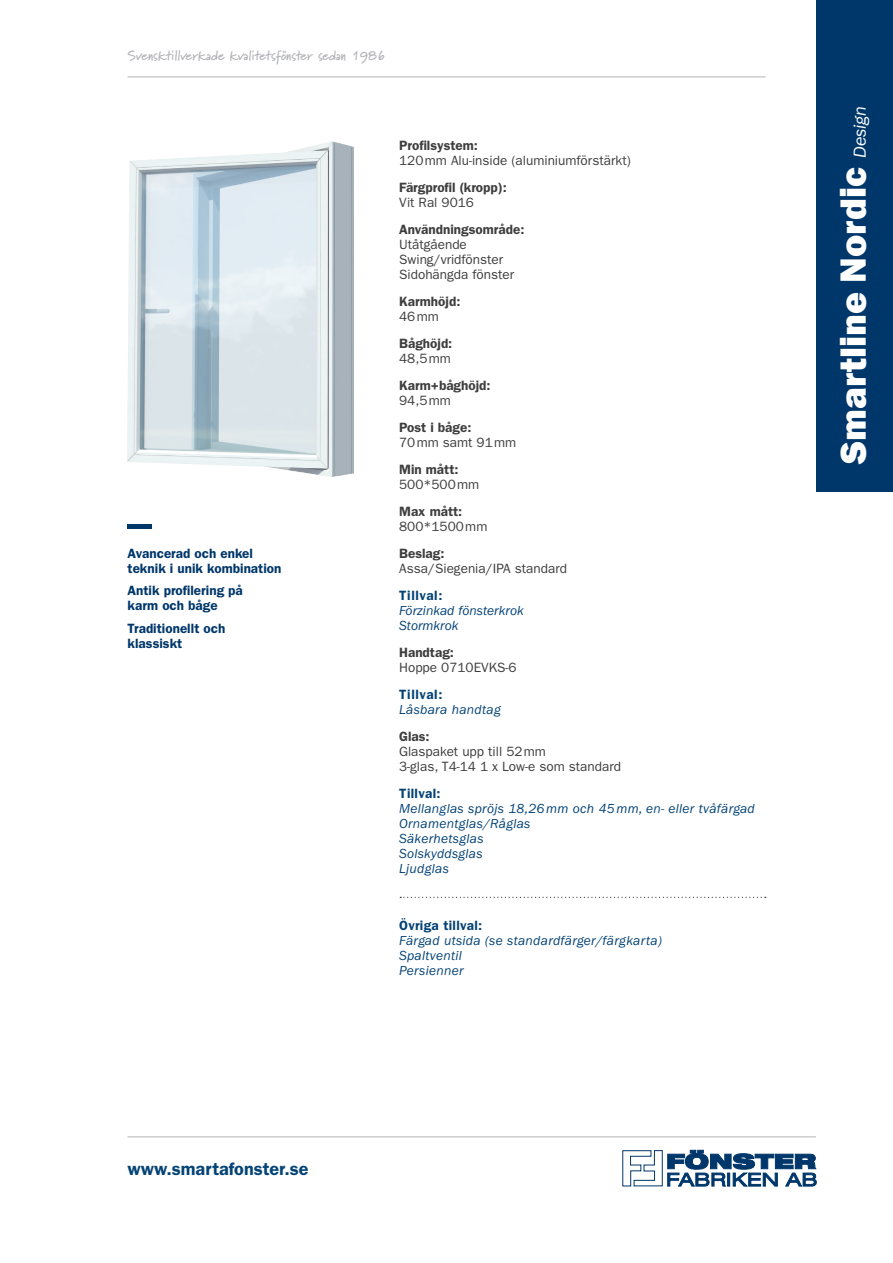
<style>
.page{position:relative;width:893px;height:1263px;background:#fff}
.page>*{position:absolute;margin:0;border:0;box-sizing:border-box;transform-origin:0 0}
.t1{font:800 37.5px "Franklin Gothic";color:#fff}
.t2{font:600 18px "ITC Franklin Gothic Std";color:#044376}
.t3{font:13.5px "ITC Franklin Gothic Std";color:#3e3e3f}
.t4{font:italic 13.5px/15px "ITC Franklin Gothic Std";letter-spacing:.02em;color:#044376}
.t5{font:600 13.5px "ITC Franklin Gothic Std";color:#3e3e3f}
.t6{font:600 13.5px "ITC Franklin Gothic Std";color:#00376b}
.t7{font:700 13.5px "Marydale";color:#b2b3b7}
.t8{font:italic 13.5px "ITC Franklin Gothic Std";color:#044376}
.t9{font:600 13.5px "ITC Franklin Gothic Std";letter-spacing:.02em;color:#044376}
.t10{font:600 13.5px "ITC Franklin Gothic Std";letter-spacing:.04em;color:#044376}
.s1{font-family:"ITC Franklin Gothic Std";font-weight:400;font-style:italic;font-size:18px}
</style>
<div class="page">
<div style="left:816px;top:0;width:77px;height:491px;background:#00376b"></div>
<svg style="left:622px;top:1150px;width:194px;height:37px"></svg>
<hr style="left:128px;top:77px;width:637px;height:1px;background:#b2b3b7">
<hr style="left:128px;top:1136px;width:688px;height:1px;background:#b2b3b7">
<img style="left:128px;top:141px;width:225px;height:336px">
<div style="left:128px;top:524px;width:24px;height:5px;background:#00376b"></div>
<svg style="left:400px;top:897px;width:366px;height:1px"></svg>
<p class="t7" style="left:128px;top:48px;width:260px">Svensktillverkade kvalitetsfönster sedan 1986</p>
<p class="t6" style="left:128px;top:545px;width:127px">Avancerad och enkel</p>
<p class="t6" style="left:128px;top:560px;width:155px">teknik i unik kombination</p>
<p class="t6" style="left:128px;top:583px;width:117px">Antik profilering på</p>
<p class="t6" style="left:128px;top:598px;width:92px">karm och båge</p>
<p class="t6" style="left:128px;top:620px;width:99px">Traditionellt och</p>
<p class="t6" style="left:128px;top:635px;width:56px">klassiskt</p>
<p class="t5" style="left:399px;top:137px;width:80px">Profilsystem:</p>
<p class="t3" style="left:399px;top:153px;width:233px">120mm Alu-inside (aluminiumförstärkt)</p>
<p class="t5" style="left:399px;top:179px;width:109px">Färgprofil (kropp):</p>
<p class="t3" style="left:399px;top:195px;width:76px">Vit Ral 9016</p>
<p class="t5" style="left:399px;top:221px;width:127px">Användningsområde:</p>
<p class="t3" style="left:399px;top:237px;width:69px">Utåtgående</p>
<p class="t3" style="left:399px;top:252px;width:105px">Swing/vridfönster</p>
<p class="t3" style="left:399px;top:267px;width:117px">Sidohängda fönster</p>
<p class="t5" style="left:399px;top:293px;width:63px">Karmhöjd:</p>
<p class="t3" style="left:399px;top:309px;width:41px">46mm</p>
<p class="t5" style="left:399px;top:335px;width:55px">Båghöjd:</p>
<p class="t3" style="left:399px;top:351px;width:53px">48,5mm</p>
<p class="t5" style="left:399px;top:377px;width:93px">Karm+båghöjd:</p>
<p class="t3" style="left:399px;top:393px;width:53px">94,5mm</p>
<p class="t5" style="left:399px;top:419px;width:74px">Post i båge:</p>
<p class="t3" style="left:399px;top:435px;width:119px">70mm samt 91mm</p>
<p class="t5" style="left:399px;top:461px;width:61px">Min mått:</p>
<p class="t3" style="left:399px;top:477px;width:82px">500*500mm</p>
<p class="t5" style="left:399px;top:503px;width:65px">Max mått:</p>
<p class="t3" style="left:399px;top:519px;width:90px">800*1500mm</p>
<p class="t5" style="left:399px;top:545px;width:47px">Beslag:</p>
<p class="t3" style="left:399px;top:561px;width:169px">Assa/Siegenia/IPA standard</p>
<p class="t10" style="left:399px;top:587px;width:45px">Tillval:</p>
<p class="t8" style="left:399px;top:603px;width:126px">Förzinkad fönsterkrok</p>
<p class="t8" style="left:399px;top:618px;width:61px">Stormkrok</p>
<p class="t5" style="left:399px;top:644px;width:56px">Handtag:</p>
<p class="t3" style="left:399px;top:660px;width:119px">Hoppe 0710EVKS-6</p>
<p class="t10" style="left:399px;top:686px;width:45px">Tillval:</p>
<p class="t4" style="left:399px;top:702px;width:103px">Låsbara handtag</p>
<p class="t5" style="left:399px;top:728px;width:32px">Glas:</p>
<p class="t3" style="left:399px;top:744px;width:148px">Glaspaket upp till 52mm</p>
<p class="t3" style="left:399px;top:759px;width:223px">3-glas, T4-14 1 x Low-e som standard</p>
<p class="t9" style="left:399px;top:785px;width:43px">Tillval:</p>
<p class="t4" style="left:399px;top:801px;width:357px">Mellanglas spröjs 18,26mm och 45mm, en- eller tvåfärgad<br>Ornamentglas/Råglas</p>
<p class="t4" style="left:399px;top:831px;width:86px">Säkerhetsglas</p>
<p class="t4" style="left:399px;top:846px;width:85px">Solskyddsglas</p>
<p class="t4" style="left:399px;top:861px;width:51px">Ljudglas</p>
<p class="t9" style="left:399px;top:917px;width:85px">Övriga tillval:</p>
<p class="t4" style="left:399px;top:933px;width:264px">Färgad utsida (se standardfärger/färgkarta)</p>
<p class="t4" style="left:399px;top:948px;width:64px">Spaltventil</p>
<p class="t4" style="left:399px;top:963px;width:66px">Persienner</p>
<p class="t2" style="left:128px;top:1158px;width:182px">www.smartafonster.se</p>
<p class="t1" style="left:829px;top:464px;width:360px;rotate:-90deg">Smartline Nordic <span class="s1">Design</span></p>
</div>
